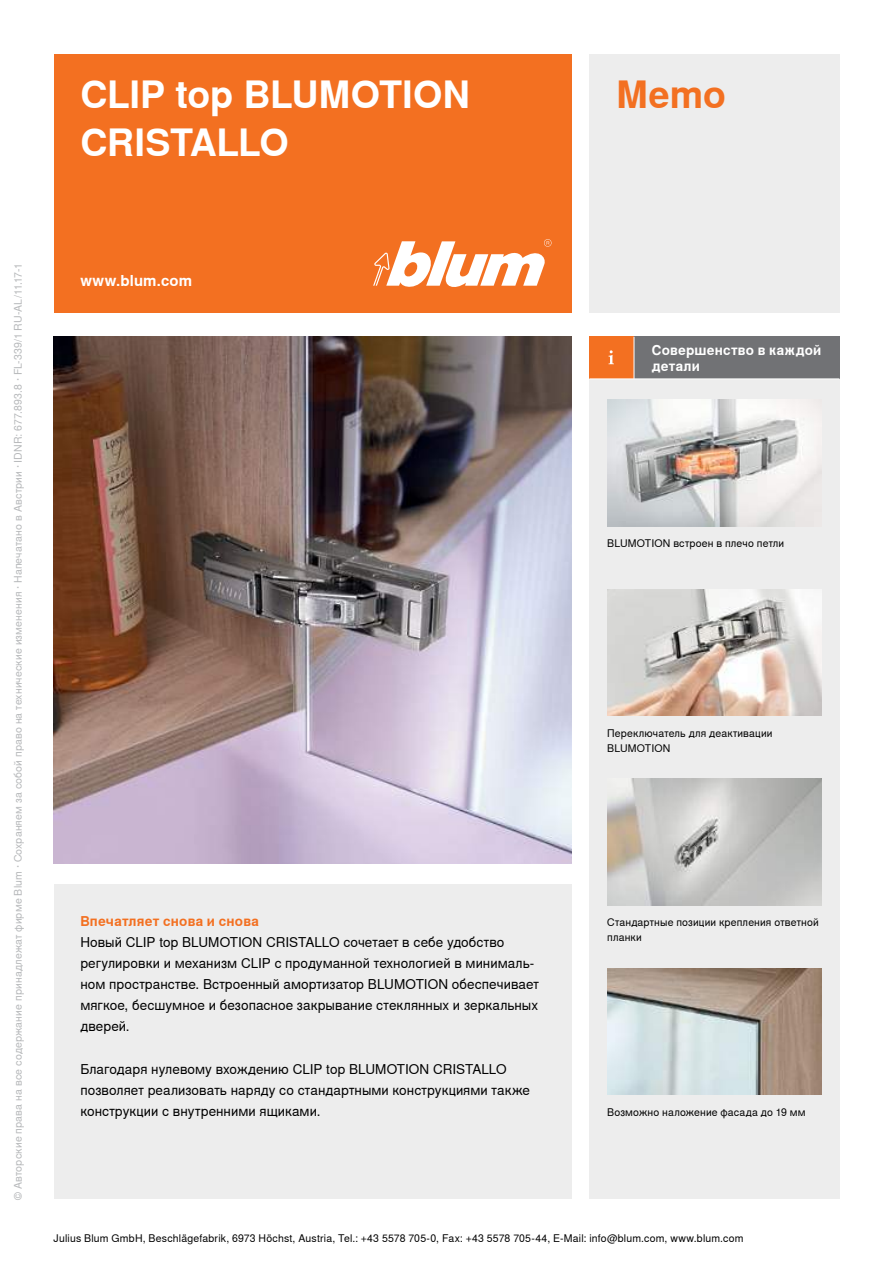
<style>
.page{position:relative;width:893px;height:1263px;background:#fff}
.page>*{position:absolute;margin:0;border:0;box-sizing:border-box;transform-origin:0 0}
.t1{font:700 37.5px/48px "Nimbus Sans Global";letter-spacing:-.005em;color:#fff}
.t2{font:700 37.5px "Nimbus Sans Global";color:#f37021}
.t3{font:700 15px "Nimbus Sans Global";letter-spacing:.01em;color:#fff}
.t4{font:13.5px/21px "Nimbus Sans Global";letter-spacing:.005em;color:#000}
.t5{font:700 13.5px/16.5px "Nimbus Sans Global";letter-spacing:.015em;color:#fff}
.t6{font:700 13.5px "Nimbus Sans Global";letter-spacing:.015em;color:#f37021}
.t7{font:10.5px/15px "Nimbus Sans Global";letter-spacing:.015em;color:#000}
.t8{font:10.5px "Nimbus Sans Global";letter-spacing:.015em;color:#b6b8ba}
</style>
<div class="page">
<div style="left:589px;top:379px;width:250px;height:821px;background:#ebebec"></div>
<div style="left:634px;top:337px;width:205px;height:42px;background:#717275"></div>
<div style="left:589px;top:337px;width:45px;height:42px;background:#f37021"></div>
<div style="left:54px;top:884px;width:517px;height:316px;background:#ebebec"></div>
<div style="left:589px;top:54px;width:250px;height:259px;background:#ebebec"></div>
<div style="left:54px;top:54px;width:517px;height:259px;background:#f37021"></div>
<img style="left:607px;top:589px;width:214px;height:127px">
<img style="left:607px;top:968px;width:214px;height:126px">
<img style="left:607px;top:400px;width:214px;height:126px">
<img style="left:607px;top:779px;width:214px;height:126px">
<img style="left:54px;top:337px;width:517px;height:526px">
<svg style="left:608px;top:350px;width:6px;height:14px"></svg>
<svg style="left:373px;top:239px;width:178px;height:48px"></svg>
<hr style="left:634px;top:337px;width:1px;height:42px;background:#fff">
<hr style="left:589px;top:378px;width:250px;height:1px;background:#fff">
<h1 class="t1" style="left:80px;top:71px;width:391px">CLIP top BLUMOTION<br>CRISTALLO</h1>
<h1 class="t2" style="left:616px;top:73px;width:111px">Memo</h1>
<p class="t8" style="left:12px;top:1200px;width:938px;rotate:-90deg">© Авторские права на все содержание принадлежат фирме Blum · Сохраняем за собой право на технические изменения · Напечатано в Австрии · IDNR: 677.893.8 · FL-339/1 RU-AL/11.17-1</p>
<p class="t3" style="left:80px;top:272px;width:113px">www.blum.com</p>
<p class="t5" style="left:652px;top:342px;width:171px">Совершенство в каждой детали</p>
<p class="t7" style="left:607px;top:536px;width:178px">BLUMOTION встроен в плечо петли</p>
<p class="t6" style="left:80px;top:914px;width:180px">Впечатляет снова и снова</p>
<p class="t4" style="left:80px;top:932px;width:460px">Новый CLIP top BLUMOTION CRISTALLO сочетает в себе удобство регулировки и механизм CLIP c продуманной технологией в минималь&shy;ном пространстве. Встроенный амортизатор BLUMOTION обеспечивает мягкое, бесшумное и безопасное закрывание стеклянных и зеркальных дверей.</p>
<p class="t4" style="left:80px;top:1058px;width:451px">Благодаря нулевому вхождению CLIP top BLUMOTION CRISTALLO позволяет реализовать наряду со стандартными конструкциями также конструкции с внутренними ящиками.</p>
<p class="t7" style="left:607px;top:726px;width:167px">Переключатель для деактивации<br>BLUMOTION</p>
<p class="t7" style="left:607px;top:915px;width:213px">Стандартные позиции крепления ответной планки</p>
<p class="t7" style="left:607px;top:1104px;width:200px">Возможно наложение фасада до 19 мм</p>
<p class="t7" style="left:54px;top:1231px;width:691px">Julius Blum GmbH, Beschlägefabrik, 6973 Höchst, Austria, Tel.: +43 5578 705-0, Fax: +43 5578 705-44, E-Mail: info@blum.com, www.blum.com</p>
</div>
